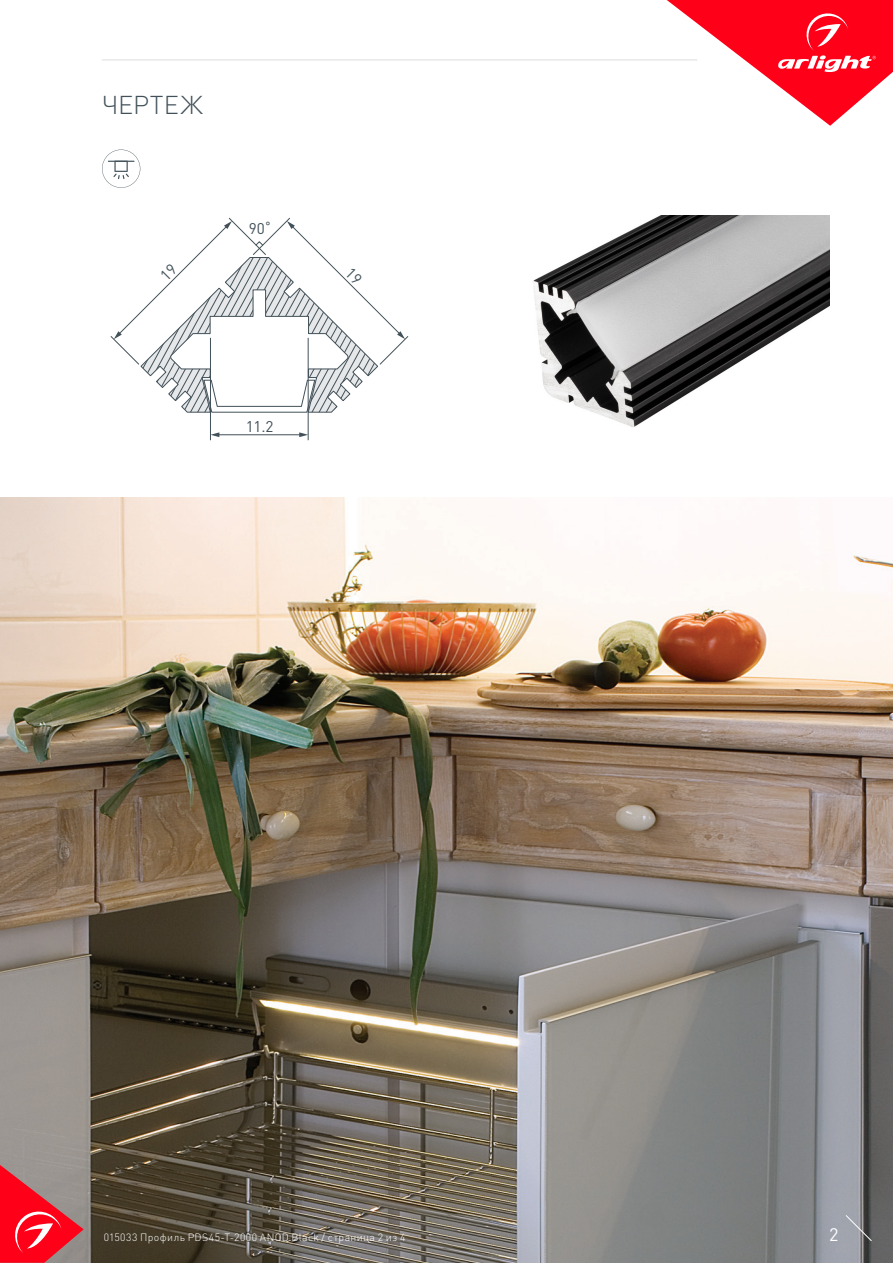
<style>
.page{position:relative;width:893px;height:1263px;background:#fff}
.page>*{position:absolute;margin:0;border:0;box-sizing:border-box;transform-origin:0 0}
.t1{font:300 25.5px "DIN Pro";letter-spacing:.01em;color:#425159}
.t2{font:18px "DIN Pro";color:#fff}
.t3{font:15.3px "DIN Pro";color:#425159}
.t4{font:300 10.5px "DIN Pro";letter-spacing:.04em;color:#fff}
</style>
<div class="page">
<img style="left:0;top:497px;width:893px;height:766px">
<svg style="left:0;top:1165px;width:84px;height:98px;background:#d54753"></svg>
<svg style="left:845px;top:1215px;width:27px;height:26px"></svg>
<svg style="left:667px;top:0;width:226px;height:126px"></svg>
<hr style="left:102px;top:60px;width:595px;height:1px;background:#dcdddf">
<img style="left:533px;top:215px;width:296px;height:212px">
<svg style="left:102px;top:150px;width:38px;height:38px"></svg>
<hr style="left:218px;top:434px;width:83px;height:1px;background:#425159">
<svg style="left:299px;top:432px;width:9px;height:5px"></svg>
<svg style="left:211px;top:432px;width:8px;height:5px"></svg>
<hr style="left:308px;top:338px;width:1px;height:102px;background:#425159">
<hr style="left:210px;top:338px;width:1px;height:102px;background:#425159">
<svg style="left:110px;top:217px;width:299px;height:196px"></svg>
<p class="t1" style="left:102px;top:87px;width:102px">ЧЕРТЕЖ</p>
<h3 class="t3" style="left:249px;top:218px;width:24px">90˚</h3>
<h3 class="t3" style="left:246px;top:416px;width:29px">11.2</h3>
<p class="t4" style="left:104px;top:1230px;width:303px">015033 Профиль PDS45-T-2000 ANOD Black / страница 2 из 4</p>
<p class="t2" style="left:829px;top:1222px;width:11px">2</p>
</div>
